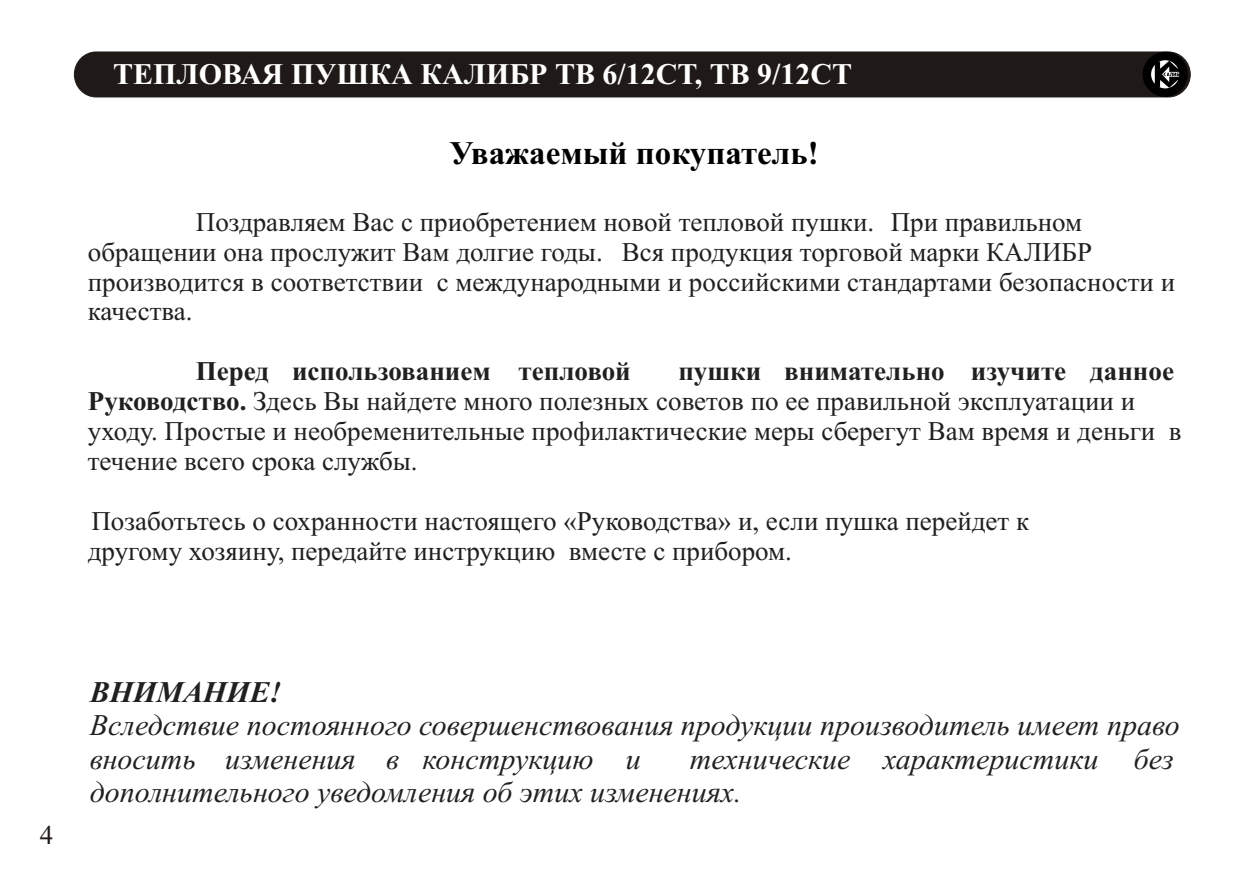
<style>
.page{position:relative;width:1257px;height:891px;background:#fff}
.page>*{position:absolute;margin:0;border:0;box-sizing:border-box;transform-origin:0 0}
.t1{font:700 33px "Times New Roman";color:#000}
.t2{font:italic 30px/33.3px "Times New Roman";color:#211f1f}
.t3{font:700 30px "Times New Roman";color:#fff}
.t4{font:italic 700 30px "Times New Roman";color:#211f1f}
.t5{font:27px/30px "Times New Roman";color:#211f1f}
.t6{font:700 27px "Times New Roman";color:#211f1f}
.t7{font:27px "Times New Roman";color:#1f1a17}
.s1{font-weight:700}
</style>
<div class="page">
<div style="left:74px;top:52px;width:1117px;height:45px;background:#1f1a17;border:1px solid #1f1a17;border-radius:22px"></div>
<div style="left:1143px;top:52px;width:45px;height:45px;border:9px solid #000;border-radius:50%"></div>
<svg style="left:1153px;top:61px;width:29px;height:27px"></svg>
<p class="t3" style="left:113px;top:64px;width:741px">ТЕПЛОВАЯ ПУШКА КАЛИБР ТВ 6/12СТ, ТВ 9/12СТ</p>
<p class="t1" style="left:449px;top:142px;width:371px">Уважаемый покупатель!</p>
<p class="t5" style="left:88px;top:209px;width:1089px;text-indent:108px">Поздравляем Вас с приобретением новой тепловой пушки. При правильном обращении она прослужит Вам долгие годы. Вся продукция торговой марки КАЛИБР производится в соответствии с международными и российскими стандартами безопасности и качества.</p>
<p class="t6" style="left:196px;top:362px;width:436px">Перед использованием тепловой</p>
<p class="t5" style="left:88px;top:359px;width:1095px;text-indent:591px"><span class="s1">пушки внимательно изучите данное Руководство.</span> Здесь Вы найдете много полезных советов по ее правильной эксплуатации и уходу. Простые и необременительные профилактические меры сберегут Вам время и деньги в течение всего срока службы.</p>
<p class="t5" style="left:88px;top:508px;width:943px">Позаботьтесь о сохранности настоящего «Руководства» и, если пушка перейдет к другому хозяину, передайте инструкцию вместе с прибором.</p>
<p class="t7" style="left:40px;top:825px;width:15px">4</p>
<p class="t4" style="left:90px;top:682px;width:193px">ВНИМАНИЕ!</p>
<p class="t2" style="left:90px;top:712px;width:1092px">Вследствие постоянного совершенствования продукции производитель имеет право вносить изменения в конструкцию и</p>
<p class="t2" style="left:90px;top:745px;width:1085px;text-indent:600px">технические характеристики без дополнительного уведомления об этих изменениях.</p>
</div>
